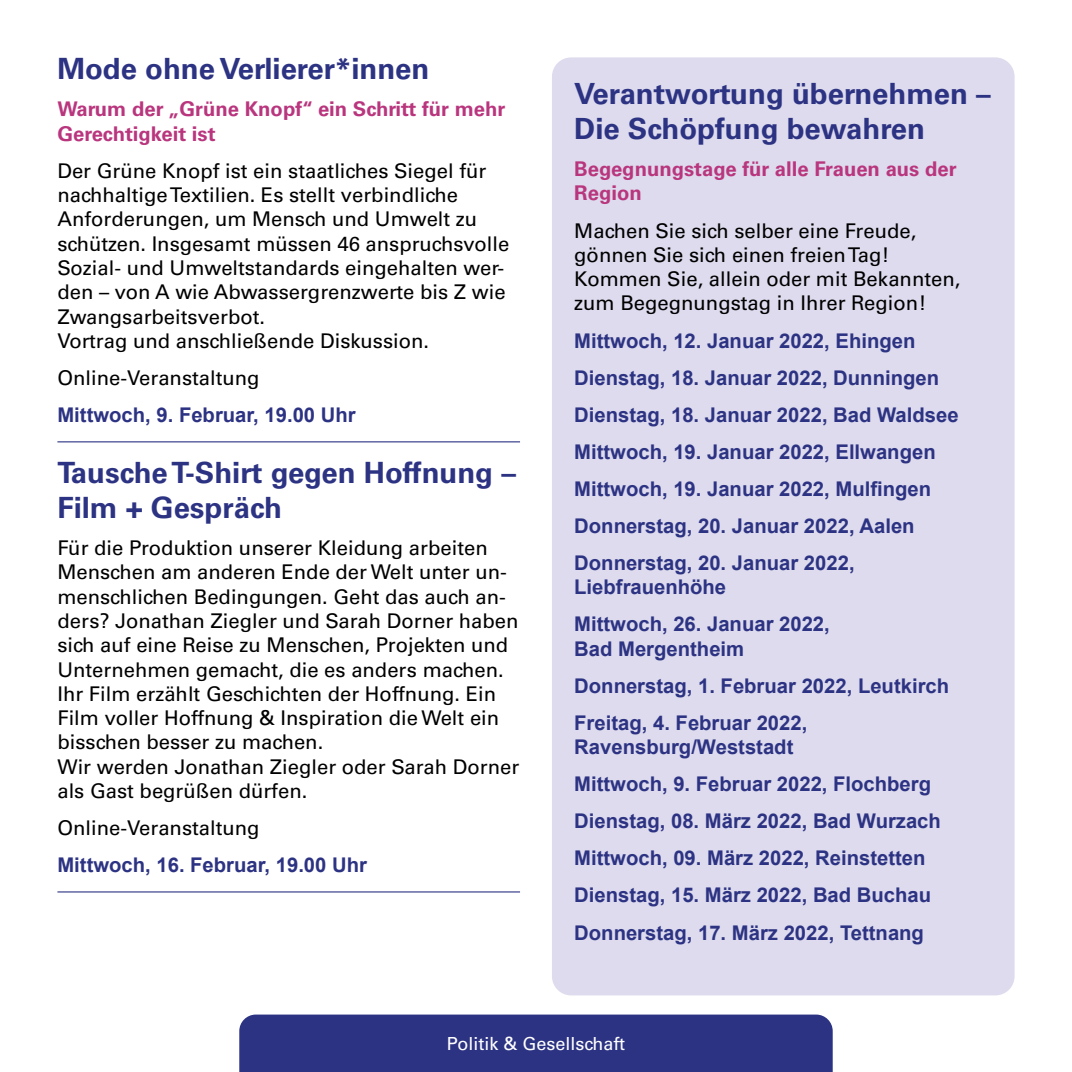
<style>
.page{position:relative;width:1072px;height:1072px;background:#fff}
.page>*{position:absolute;margin:0;border:0;box-sizing:border-box;transform-origin:0 0}
.t1{font:700 29.25px/35.1px "Univers";color:#2d3383}
.t2{font:20.25px/24.3px "Univers";color:#000}
.t3{font:700 20.25px/37.1px "Arial";color:#2d3383}
.t4{font:700 20.25px/24.3px "Univers";color:#b9367e}
.t5{font:18px "Univers";color:#fff}
</style>
<div class="page">
<hr style="left:57px;top:441px;width:463px;height:1px;background:#2d3383">
<hr style="left:57px;top:891px;width:463px;height:1px;background:#2d3383">
<div style="left:239px;top:1014px;width:593px;height:57px;background:#2d3383"></div>
<div style="left:552px;top:57px;width:462px;height:938px;background:#dddbed;border-radius:19px"></div>
<h1 class="t1" style="left:57px;top:52px;width:373px">Mode ohne Verlierer*innen</h1>
<p class="t4" style="left:57px;top:97px;width:449px">Warum der „Grüne Knopf“ ein Schritt für mehr<br>Gerechtigkeit ist</p>
<p class="t2" style="left:57px;top:159px;width:453px">Der Grüne Knopf ist ein staatliches Siegel für nachhaltige Textilien. Es stellt verbindliche Anforderungen, um Mensch und Umwelt zu schützen. Insgesamt müssen 46 anspruchsvolle Sozial- und Umweltstandards eingehalten wer&shy;den – von A wie Abwassergrenzwerte bis Z wie Zwangsarbeitsverbot.<br>Vortrag und anschließende Diskussion.</p>
<p class="t2" style="left:57px;top:366px;width:204px">Online-Veranstaltung</p>
<p class="t3" style="left:57px;top:397px;width:300px">Mittwoch, 9. Februar, 19.00 Uhr</p>
<h1 class="t1" style="left:57px;top:455px;width:460px">Tausche T-Shirt gegen Hoffnung –<br>Film + Gespräch</h1>
<p class="t2" style="left:57px;top:536px;width:463px">Für die Produktion unserer Kleidung arbeiten Menschen am anderen Ende der Welt unter un&shy;menschlichen Bedingungen. Geht das auch an&shy;ders? Jonathan Ziegler und Sarah Dorner haben sich auf eine Reise zu Menschen, Projekten und Unternehmen gemacht, die es anders machen.<br>Ihr Film erzählt Geschichten der Hoffnung. Ein Film voller Hoffnung &amp; Inspiration die Welt ein bisschen besser zu machen.<br>Wir werden Jonathan Ziegler oder Sarah Dorner als Gast begrüßen dürfen.</p>
<p class="t2" style="left:57px;top:816px;width:204px">Online-Veranstaltung</p>
<p class="t3" style="left:57px;top:847px;width:311px">Mittwoch, 16. Februar, 19.00 Uhr</p>
<h1 class="t1" style="left:574px;top:76px;width:418px">Verantwortung übernehmen –<br>Die Schöpfung bewahren</h1>
<p class="t4" style="left:574px;top:157px;width:384px">Begegnungstage für alle Frauen aus der<br>Region</p>
<p class="t2" style="left:574px;top:218px;width:387px">Machen Sie sich selber eine Freude, gönnen Sie sich einen freien Tag!<br>Kommen Sie, allein oder mit Bekannten, zum Begegnungstag in Ihrer Region!</p>
<p class="t3" style="left:574px;top:322px;width:386px">Mittwoch, 12. Januar 2022, Ehingen Dienstag, 18. Januar 2022, Dunningen Dienstag, 18. Januar 2022, Bad Waldsee Mittwoch, 19. Januar 2022, Ellwangen Mittwoch, 19. Januar 2022, Mulfingen Donnerstag, 20. Januar 2022, Aalen Donnerstag, 20. Januar 2022,</p>
<p class="t3" style="left:574px;top:569px;width:257px">Liebfrauenhöhe<br>Mittwoch, 26. Januar 2022,</p>
<p class="t3" style="left:574px;top:630px;width:376px">Bad Mergentheim<br>Donnerstag, 1. Februar 2022, Leutkirch<br>Freitag, 4. Februar 2022,</p>
<p class="t3" style="left:574px;top:729px;width:368px">Ravensburg/Weststadt<br>Mittwoch, 9. Februar 2022, Flochberg Dienstag, 08. März 2022, Bad Wurzach Mittwoch, 09. März 2022, Reinstetten Dienstag, 15. März 2022, Bad Buchau Donnerstag, 17. März 2022, Tettnang</p>
<p class="t5" style="left:447px;top:1033px;width:180px">Politik &amp; Gesellschaft</p>
</div>
